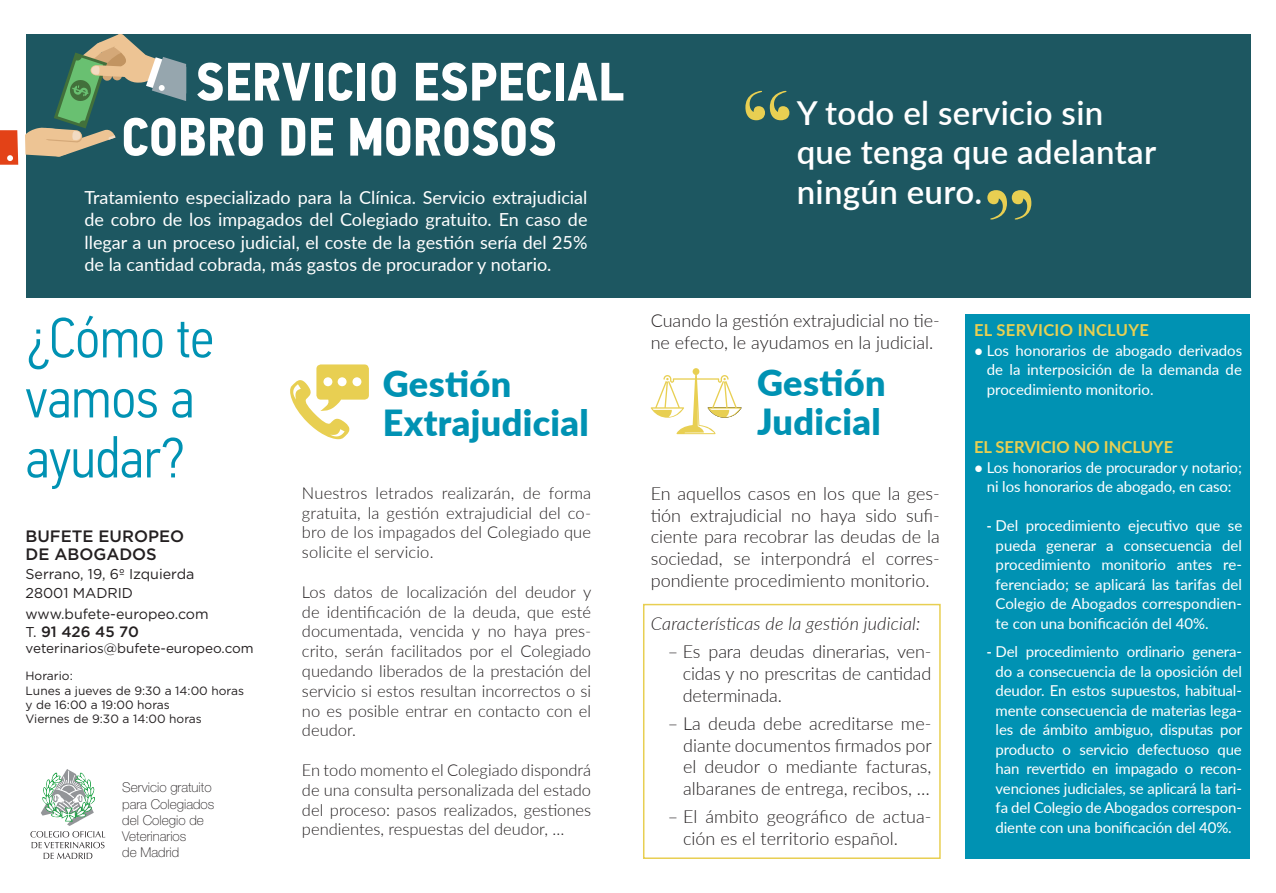
<style>
.page{position:relative;width:1276px;height:893px;background:#fff}
.page>*{position:absolute;margin:0;border:0;box-sizing:border-box;transform-origin:0 0}
.t1{font:700 102px "Bodoni Svty Two ITCTT";color:#e8cf52}
.t2{font:300 57px/60px "PF Din Text Cond Pro";color:#0092b3}
.t3{font:700 54.15px "PF Din Text Cond Pro";color:#fff}
.t4{font:900 36px/39px "Lato";letter-spacing:.01em;color:#0092b3}
.t5{font:600 33px/39.6px "Lato";letter-spacing:.01em;color:#fff}
.t6{font:300 18px/21.6px "Lato";color:#231f20;text-align:justify}
.t7{font:18px/22.5px "Lato";color:#fff;text-align:justify}
.t8{font:italic 300 18px "Lato";letter-spacing:.01em;color:#231f20}
.t9{font:300 16.5px/19.8px "Lato";color:#231f20;text-align:justify}
.t10{font:500 16.5px/18px "Gotham";color:#231f20}
.t11{font:700 16.5px "Lato";color:#e8cf52}
.t12{font:700 16.5px "Lato";letter-spacing:.02em;color:#e8cf52}
.t13{font:15px/19.5px "Lato";letter-spacing:-.01em;color:#fff;text-align:justify}
.t14{font:500 15px "Gotham";color:#231f20}
.t15{font:14.25px "Gotham";color:#231f20}
.t16{font:100 13.5px/16.2px "Helvetica Neue LT Std";color:#231f20}
.t17{font:13.5px "Gotham";color:#231f20}
.t18{font:12px/14.4px "Gotham";color:#231f20}
.s1{font-weight:400;font-size:14.25px}
.s2{font-family:"Helvetica"}
</style>
<div class="page">
<div style="left:26px;top:34px;width:1224px;height:264px;background:#1d5761"></div>
<svg style="left:0;top:34px;width:186px;height:131px"></svg>
<div style="left:965px;top:315px;width:285px;height:544px;background:#0092b3"></div>
<svg style="left:290px;top:364px;width:79px;height:75px"></svg>
<div style="left:338px;top:377px;width:8px;height:9px;background:#fff;border-radius:50%"></div>
<div style="left:323px;top:377px;width:9px;height:9px;background:#fff;border-radius:50%"></div>
<div style="left:352px;top:377px;width:9px;height:9px;background:#fff;border-radius:50%"></div>
<svg style="left:651px;top:368px;width:90px;height:66px"></svg>
<div style="left:643px;top:604px;width:297px;height:255px;border:2px solid #e8cf52"></div>
<svg style="left:30px;top:769px;width:75px;height:90px"></svg>
<p class="t3" style="left:195px;top:49px;width:430px">SERVICIO ESPECIAL</p>
<p class="t3" style="left:121px;top:104px;width:436px">COBRO DE MOROSOS</p>
<p class="t7" style="left:85px;top:185px;width:504px">Tratamiento especializado para la Clínica. Servicio extrajudicial de cobro de los impagados del Colegiado gratuito. En caso de llegar a un proceso judicial, el coste de la gestión sería del 25% de la cantidad cobrada, más gastos de procurador y notario.</p>
<p class="t2" style="left:26px;top:308px;width:190px">¿Cómo te vamos a ayudar?</p>
<p class="t10" style="left:26px;top:526px;width:160px">BUFETE EUROPEO<br>DE ABOGADOS</p>
<p class="t15" style="left:26px;top:565px;width:170px">Serrano, 19, 6º Izquierda</p>
<p class="t15" style="left:26px;top:584px;width:109px">28001 MADRID</p>
<p class="t15" style="left:26px;top:605px;width:185px">www.bufete-europeo.com</p>
<p class="t14" style="left:26px;top:622px;width:115px"><span class="s1">T.</span> 91 426 45 70</p>
<p class="t17" style="left:26px;top:640px;width:230px">veterinarios@bufete-europeo.com</p>
<p class="t18" style="left:26px;top:668px;width:49px">Horario:</p>
<p class="t18" style="left:26px;top:683px;width:220px">Lunes a jueves de 9:30 a 14:00 horas y de 16:00 a 19:00 horas<br>Viernes de 9:30 a 14:00 horas</p>
<p class="t16" style="left:122px;top:779px;width:94px">Servicio gratuito para Colegiados del Colegio de<br>Veterinarios<br>de Madrid</p>
<p class="t4" style="left:383px;top:363px;width:208px">Gestión<br>Extrajudicial</p>
<p class="t9" style="left:302px;top:482px;width:291px">Nuestros letrados realizarán, de forma gratuita, la gestión extrajudicial del co&shy;bro de los impagados del Colegiado que solicite el servicio.</p>
<p class="t9" style="left:302px;top:581px;width:291px">Los datos de localización del deudor y de identificación de la deuda, que esté documentada, vencida y no haya pres&shy;crito, serán facilitados por el Colegiado quedando liberados de la prestación del servicio si estos resultan incorrectos o si no es posible entrar en contacto con el deudor.</p>
<p class="t9" style="left:302px;top:760px;width:291px">En todo momento el Colegiado dispondrá de una consulta personalizada del estado del proceso: pasos realizados, gestiones pendientes, respuestas del deudor, …</p>
<p class="t1" style="left:739px;top:43px;width:59px">“</p>
<p class="t5" style="left:796px;top:91px;width:361px">Y todo el servicio sin que tenga que adelantar ningún euro.</p>
<p class="t1" style="left:1037px;top:267px;width:59px;rotate:-180deg">“</p>
<p class="t6" style="left:651px;top:309px;width:291px">Cuando la gestión extrajudicial no tie&shy;ne efecto, le ayudamos en la judicial.</p>
<p class="t4" style="left:757px;top:362px;width:130px">Gestión<br>Judicial</p>
<p class="t6" style="left:651px;top:482px;width:291px">En aquellos casos en los que la ges&shy;tión extrajudicial no haya sido sufi&shy;ciente para recobrar las deudas de la sociedad, se interpondrá el corres&shy;pondiente procedimiento monitorio.</p>
<p class="t8" style="left:651px;top:611px;width:271px">Características de la gestión judicial:</p>
<p class="t6" style="left:683px;top:640px;width:250px;text-indent:-15px">– Es para deudas dinerarias, ven&shy;cidas y no prescritas de cantidad determinada.</p>
<p class="t6" style="left:683px;top:712px;width:250px;text-indent:-15px">– La deuda debe acreditarse me&shy;diante documentos firmados por el deudor o mediante facturas, albaranes de entrega, recibos, …</p>
<p class="t6" style="left:683px;top:805px;width:250px;text-indent:-15px">– El ámbito geográfico de actua&shy;ción es el territorio español.</p>
<p class="t12" style="left:974px;top:318px;width:176px">EL SERVICIO INCLUYE</p>
<p class="t13" style="left:987px;top:340px;width:257px;text-indent:-13px"><span class="s2">●</span> Los honorarios de abogado derivados de la interposición de la demanda de procedimiento monitorio.</p>
<p class="t11" style="left:974px;top:435px;width:201px">EL SERVICIO NO INCLUYE</p>
<p class="t13" style="left:974px;top:457px;width:269px;text-align:center"><span class="s2">●</span> Los honorarios de procurador y notario; ni los honorarios de abogado, en caso:</p>
<p class="t13" style="left:995px;top:516px;width:248px;text-indent:-9px"><span class="s2">-</span> Del procedimiento ejecutivo que se pueda generar a consecuencia del procedimiento monitorio antes re&shy;ferenciado; se aplicará las tarifas del Colegio de Abogados correspondien&shy;te con una bonificación del 40%.</p>
<p class="t13" style="left:986px;top:641px;width:257px;text-align:center"><span class="s2">-</span> Del procedimiento ordinario genera&shy;do a consecuencia de la oposición del deudor. En estos supuestos, habitual&shy;mente consecuencia de materias lega&shy;les de ámbito ambiguo, disputas por producto o servicio defectuoso que han revertido en impagado o recon&shy;venciones judiciales, se aplicará la tari&shy;fa del Colegio de Abogados correspon&shy;diente con una bonificación del 40%.</p>
</div>
